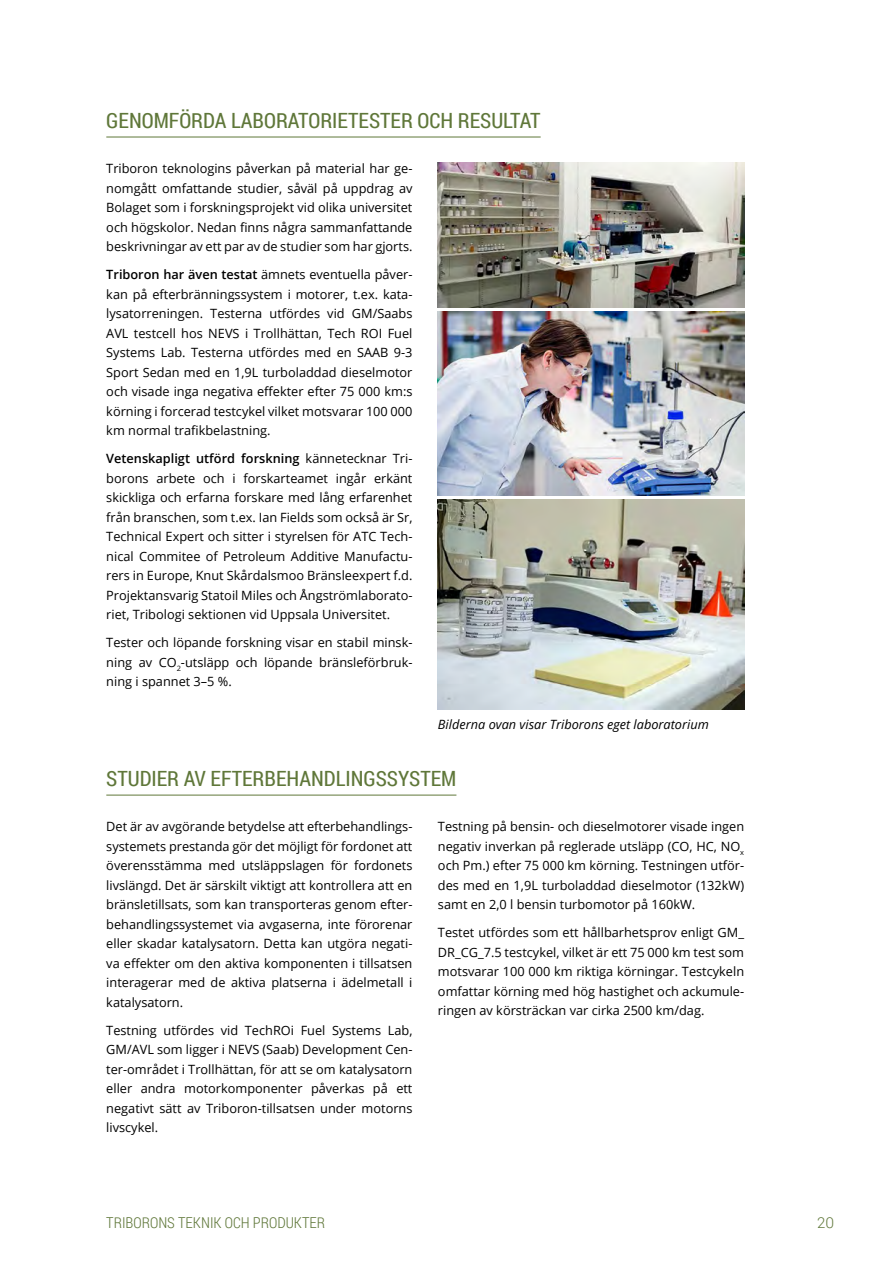
<style>
.page{position:relative;width:893px;height:1263px;background:#fff}
.page>*{position:absolute;margin:0;border:0;box-sizing:border-box;transform-origin:0 0}
.t1{font:21px "Roboto Condensed";color:#5f7739}
.t2{font:300 15px "Roboto Condensed";color:#5f7739}
.t3{font:300 15px "Roboto";color:#5f7739}
.t4{font:12.75px/19.5px "Open Sans";color:#000;text-align:justify}
.t5{font:italic 12.75px "Open Sans";color:#000}
.s1{font-weight:600}
</style>
<div class="page">
<hr style="left:106px;top:137px;width:435px;height:1px;background:#5f7739">
<hr style="left:106px;top:795px;width:350px;height:1px;background:#5f7739">
<img style="left:438px;top:162px;width:306px;height:145px">
<img style="left:438px;top:311px;width:306px;height:185px">
<img style="left:438px;top:499px;width:306px;height:211px">
<h1 class="t1" style="left:106px;top:106px;width:436px">GENOMFÖRDA LABORATORIETESTER OCH RESULTAT</h1>
<p class="t4" style="left:106px;top:159px;width:308px">Triboron teknologins påverkan på material har ge&shy;nomgått omfattande studier, såväl på uppdrag av Bolaget som i forskningsprojekt vid olika universitet och högskolor. Nedan finns några sammanfattande beskrivningar av ett par av de studier som har gjorts.</p>
<p class="t4" style="left:106px;top:265px;width:308px"><span class="s1">Triboron har även testat</span> ämnets eventuella påver&shy;kan på efterbränningssystem i motorer, t.ex. kata&shy;lysatorreningen. Testerna utfördes vid GM/Saabs AVL testcell hos NEVS i Trollhättan, Tech ROI Fuel Systems Lab. Testerna utfördes med en SAAB 9-3<br>Sport Sedan med en 1,9L turboladdad dieselmotor och visade inga negativa effekter efter 75 000 km:s körning i forcerad testcykel vilket motsvarar 100 000 km normal trafikbelastning.</p>
<p class="t4" style="left:106px;top:449px;width:308px"><span class="s1">Vetenskapligt utförd forskning</span> kännetecknar Tri&shy;borons arbete och i forskarteamet ingår erkänt skickliga och erfarna forskare med lång erfarenhet från branschen, som t.ex. Ian Fields som också är Sr, Technical Expert och sitter i styrelsen för ATC Tech&shy;nical Commitee of Petroleum Additive Manufactu&shy;rers in Europe, Knut Skårdalsmoo Bränsleexpert f.d.<br>Projektansvarig Statoil Miles och Ångströmlaborato&shy;riet, Tribologi sektionen vid Uppsala Universitet.</p>
<p class="t4" style="left:106px;top:633px;width:308px">Tester och löpande forskning visar en stabil minsk&shy;ning av CO<sub>2</sub>-utsläpp och löpande bränsleförbruk&shy;ning i spannet 3–5 %.</p>
<p class="t5" style="left:438px;top:716px;width:272px">Bilderna ovan visar Triborons eget laboratorium</p>
<h1 class="t1" style="left:106px;top:764px;width:352px">STUDIER AV EFTERBEHANDLINGSSYSTEM</h1>
<p class="t4" style="left:106px;top:817px;width:308px">Det är av avgörande betydelse att efterbehandlings&shy;systemets prestanda gör det möjligt för fordonet att överensstämma med utsläppslagen för fordonets livslängd. Det är särskilt viktigt att kontrollera att en bränsletillsats, som kan transporteras genom efter&shy;behandlingssystemet via avgaserna, inte förorenar eller skadar katalysatorn. Detta kan utgöra negati&shy;va effekter om den aktiva komponenten i tillsatsen interagerar med de aktiva platserna i ädelmetall i katalysatorn.</p>
<p class="t4" style="left:106px;top:1020px;width:308px">Testning utfördes vid TechROi Fuel Systems Lab, GM/AVL som ligger i NEVS (Saab) Development Cen&shy;ter-området i Trollhättan, för att se om katalysatorn eller andra motorkomponenter påverkas på ett negativt sätt av Triboron-tillsatsen under motorns livscykel.</p>
<p class="t4" style="left:438px;top:817px;width:308px">Testning på bensin- och dieselmotorer visade ingen negativ inverkan på reglerade utsläpp (CO, HC, NO<sub>x </sub>och Pm.) efter 75 000 km körning. Testningen utför&shy;des med en 1,9L turboladdad dieselmotor (132kW) samt en 2,0 l bensin turbomotor på 160kW.</p>
<p class="t4" style="left:438px;top:923px;width:308px">Testet utfördes som ett hållbarhetsprov enligt GM_ DR_CG_7.5 testcykel, vilket är ett 75 000 km test som motsvarar 100 000 km riktiga körningar. Testcykeln omfattar körning med hög hastighet och ackumule&shy;ringen av körsträckan var cirka 2500 km/dag.</p>
<p class="t2" style="left:106px;top:1212px;width:220px">TRIBORONS TEKNIK OCH PRODUKTER</p>
<p class="t3" style="left:817px;top:1212px;width:19px">20</p>
</div>
